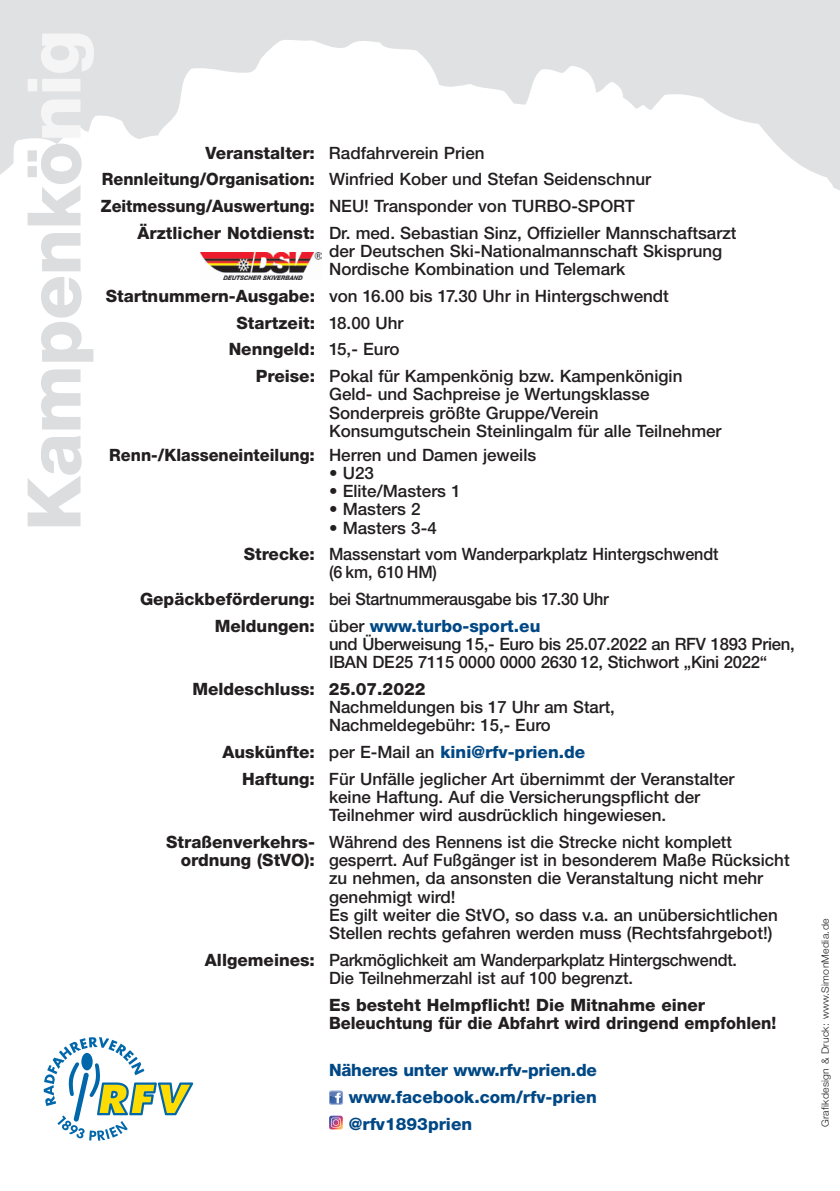
<style>
.page{position:relative;width:840px;height:1191px;background:#fff}
.page>*{position:absolute;margin:0;border:0;box-sizing:border-box;transform-origin:0 0}
.t1{font:800 74px "Helvetica Neue";letter-spacing:-.01em;color:#dcdddf}
.t2{font:500 17px/18.2px "Helvetica Neue";color:#231f20}
.t3{font:800 17px/18.2px "Helvetica Neue";color:#231f20}
.t4{font:800 17px/26.8px "Helvetica Neue";color:#004885;text-align:justify}
.t5{font:500 17px "Helvetica Neue";letter-spacing:-.02em;color:#231f20;scale:.95 1}
.t6{font:800 17px "Helvetica Neue";color:#231f20;scale:.95 1}
.t7{font:500 17px "Helvetica Neue";color:#231f20;scale:.95 1}
.t8{font:300 10px "Helvetica Neue";letter-spacing:.025em;color:#231f20;scale:1.05 1}
.s1{color:#f5f5f6}
.s2{font-weight:800}
.s3{font-weight:500}
.s4{color:#231f20}
.s5{font-weight:500;color:#231f20}
.s6{font-weight:800;color:#004885}
</style>
<div class="page">
<div style="left:0;top:0;width:839px;height:303px;background:#e0e1e3"></div>
<svg style="left:0;top:40px;width:839px;height:263px;fill:#fff"></svg>
<img style="left:201px;top:252px;width:120px;height:28px">
<svg style="left:329px;top:1090px;width:14px;height:14px"></svg>
<svg style="left:329px;top:1115px;width:13px;height:14px"></svg>
<svg style="left:44px;top:1037px;width:149px;height:103px"></svg>
<h1 class="t1" style="left:10px;top:531px;width:503px;rotate:-90deg">Kampenkö<span class="s1">nig</span></h1>
<p class="t2" style="left:205px;top:143px;width:280px"><span class="s2">Veranstalter:</span> Radfahrverein Prien</p>
<p class="t2" style="left:102px;top:170px;width:550px"><span class="s2">Rennleitung/Organisation:</span> Winfried Kober und Stefan Seidenschnur</p>
<p class="t2" style="left:101px;top:197px;width:535px"><span class="s2">Zeitmessung/Auswertung:</span> NEU! Transponder von TURBO-SPORT</p>
<p class="t2" style="left:137px;top:223px;width:600px"><span class="s2">Ärztlicher Notdienst:</span> Dr. med. Sebastian Sinz, Offizieller Mannschaftsarzt</p>
<p class="t2" style="left:329px;top:242px;width:394px">der Deutschen Ski-Nationalmannschaft Skisprung<br>Nordische Kombination und Telemark</p>
<p class="t2" style="left:106px;top:287px;width:564px"><span class="s2">Startnummern-Ausgabe:</span> von 16.00 bis 17.30 Uhr in Hintergschwendt</p>
<p class="t3" style="left:236px;top:313px;width:168px">Startzeit: <span class="s3">18.00 Uhr</span></p>
<p class="t3" style="left:228px;top:340px;width:172px">Nenngeld: <span class="s3">15,- Euro</span></p>
<p class="t2" style="left:255px;top:367px;width:428px"><span class="s2">Preise:</span> Pokal für Kampenkönig bzw. Kampenkönigin</p>
<p class="t2" style="left:329px;top:385px;width:394px">Geld- und Sachpreise je Wertungsklasse<br>Sonderpreis größte Gruppe/Verein<br>Konsumgutschein Steinlingalm für alle Teilnehmer</p>
<p class="t6" style="left:109px;top:444px;width:451px">Renn-/Klasseneinteilung: <span class="s3">Herren und Damen jeweils</span></p>
<p class="t2" style="left:329px;top:463px;width:46px">• U23</p>
<p class="t2" style="left:329px;top:482px;width:133px">• Elite/Masters 1</p>
<p class="t2" style="left:329px;top:500px;width:93px">• Masters 2</p>
<p class="t2" style="left:243px;top:514px;width:476px;line-height:26.6px;text-indent:85px">• Masters 3-4<br><span class="s2">Strecke:</span> Massenstart vom Wanderparkplatz Hintergschwendt</p>
<p class="t7" style="left:329px;top:562px;width:115px">(6 km, 610 HM)</p>
<p class="t5" style="left:140px;top:589px;width:495px"><span class="s2">Gepäckbeförderung:</span> bei Startnummerausgabe bis 17.30 Uhr</p>
<p class="t4" style="left:214px;top:612px;width:327px"><span class="s4">Meldungen:</span> <span class="s5">über</span> www.turbo-sport.eu</p>
<p class="t2" style="left:329px;top:635px;width:467px">und Überweisung 15,- Euro bis 25.07.2022 an RFV 1893 Prien,<br>IBAN DE25 7115 0000 0000 2630 12, Stichwort „Kini 2022“</p>
<p class="t3" style="left:192px;top:680px;width:234px">Meldeschluss: 25.07.2022</p>
<p class="t2" style="left:329px;top:698px;width:287px">Nachmeldungen bis 17 Uhr am Start,<br>Nachmeldegebühr: 15,- Euro</p>
<p class="t2" style="left:242px;top:738px;width:493px;line-height:26.8px;text-indent:-20px"><span class="s2">Auskünfte:</span> per E-Mail an <span class="s6">kini@rfv-prien.de<br></span><span class="s2">Haftung:</span> Für Unfälle jeglicher Art übernimmt der Veranstalter</p>
<p class="t2" style="left:329px;top:787px;width:372px">keine Haftung. Auf die Versicherungspflicht der<br>Teilnehmer wird ausdrücklich hingewiesen.</p>
<p class="t2" style="left:166px;top:832px;width:567px"><span class="s2">Straßenverkehrs-</span> Während des Rennens ist die Strecke nicht komplett</p>
<p class="t2" style="left:181px;top:851px;width:610px"><span class="s2">ordnung (StVO):</span> gesperrt. Auf Fußgänger ist in besonderem Maße Rücksicht</p>
<p class="t2" style="left:329px;top:869px;width:435px">zu nehmen, da ansonsten die Veranstaltung nicht mehr</p>
<p class="t2" style="left:329px;top:887px;width:128px">genehmigt wird!</p>
<p class="t2" style="left:329px;top:905px;width:450px">Es gilt weiter die StVO, so dass v.a. an unübersichtlichen</p>
<p class="t2" style="left:329px;top:923px;width:445px">Stellen rechts gefahren werden muss (Rechtsfahrgebot!)</p>
<p class="t2" style="left:329px;top:950px;width:409px;text-indent:-124px"><span class="s2">Allgemeines:</span> Parkmöglichkeit am Wanderparkplatz Hintergschwendt.<br>Die Teilnehmerzahl ist auf 100 begrenzt.</p>
<p class="t3" style="left:329px;top:995px;width:448px">Es besteht Helmpflicht! Die Mitnahme einer<br>Beleuchtung für die Abfahrt wird dringend empfohlen!</p>
<p class="t4" style="left:348px;top:1056px;width:249px;text-indent:-20px">Näheres unter www.rfv-prien.de www.facebook.com/rfv-prien @rfv1893prien</p>
<p class="t8" style="left:818px;top:1127px;width:200px;rotate:-90deg">Grafikdesign &amp; Druck: www.SimonMedia.de</p>
</div>
